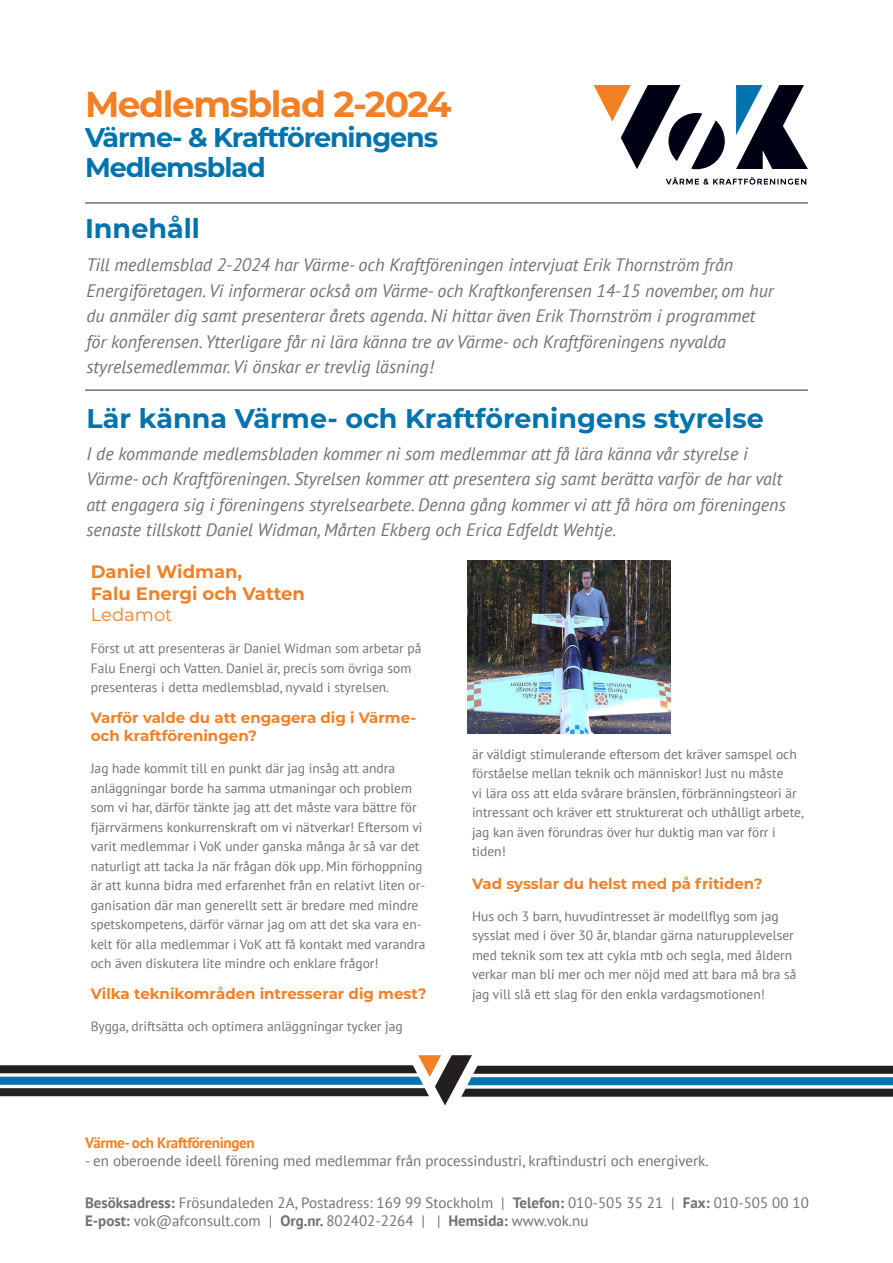
<style>
.page{position:relative;width:893px;height:1263px;background:#fff}
.page>*{position:absolute;margin:0;border:0;box-sizing:border-box;transform-origin:0 0}
.t1{font:700 36px "Montserrat";letter-spacing:-.04em;color:#f48026}
.Brödtext{font:700 27px "Montserrat";letter-spacing:-.01em;color:#0073ae}
.Brödtext-2{font:700 27px/30px "Montserrat";letter-spacing:-.04em;color:#0073ae}
.Brödtext-3{font:italic 18px/25.5px "PT Sans";color:#717074}
.Brödtext-4{font:700 18px/21.6px "Montserrat";color:#f48026}
.t2{font:15px/18px "PT Sans";color:#717074}
.Brödtext-5{font:700 15px/18px "Montserrat";color:#f48026}
.t3{font:700 15px "PT Sans";letter-spacing:-.02em;color:#f48026}
.Brödtext-6{font:13.5px/19.5px "PT Sans";color:#717074}
.s1{font-weight:400}
.s2{font-weight:700}
</style>
<div class="page">
<svg style="left:0;top:1055px;width:893px;height:50px"></svg>
<svg style="left:736px;top:85px;width:72px;height:84px"></svg>
<svg style="left:594px;top:85px;width:131px;height:84px"></svg>
<svg style="left:666px;top:177px;width:140px;height:8px"></svg>
<hr style="left:85px;top:202px;width:723px;height:2px;background:#717074">
<hr style="left:85px;top:389px;width:723px;height:2px;background:#717074">
<img style="left:468px;top:560px;width:202px;height:173px">
<h1 class="t1" style="left:85px;top:78px;width:368px">Medlemsblad 2-2024</h1>
<h2 class="Brödtext-2" style="left:85px;top:121px;width:354px">Värme- &amp; Kraftföreningens<br>Medlemsblad</h2>
<p class="Brödtext" style="left:85px;top:209px;width:116px">Innehåll</p>
<p class="Brödtext-3" style="left:86px;top:252px;width:689px">Till medlemsblad 2-2024 har Värme- och Kraftföreningen intervjuat Erik Thornström från Energiföretagen. Vi informerar också om Värme- och Kraftkonferensen 14-15 november, om hur du anmäler dig samt presenterar årets agenda. Ni hittar även Erik Thornström i programmet för konferensen. Ytterligare får ni lära känna tre av Värme- och Kraftföreningens nyvalda styrelsemedlemmar. Vi önskar er trevlig läsning!</p>
<p class="Brödtext" style="left:86px;top:399px;width:679px">Lär känna Värme- och Kraftföreningens styrelse</p>
<p class="Brödtext-3" style="left:86px;top:440px;width:701px">I de kommande medlemsbladen kommer ni som medlemmar att få lära känna vår styrelse i Värme- och Kraftföreningen. Styrelsen kommer att presentera sig samt berätta varför de har valt att engagera sig i föreningens styrelsearbete. Denna gång kommer vi att få höra om föreningens senaste tillskott Daniel Widman, Mårten Ekberg och Erica Edfeldt Wehtje.</p>
<p class="Brödtext-4" style="left:91px;top:560px;width:216px">Daniel Widman,<br>Falu Energi och Vatten<br><span class="s1">Ledamot</span></p>
<p class="Brödtext-6" style="left:91px;top:639px;width:332px">Först ut att presenteras är Daniel Widman som arbetar på<br>Falu Energi och Vatten. Daniel är, precis som övriga som presenteras i detta medlemsblad, nyvald i styrelsen.</p>
<p class="Brödtext-5" style="left:91px;top:708px;width:327px">Varför valde du att engagera dig i Värme&shy;och kraftföreningen?</p>
<p class="Brödtext-6" style="left:91px;top:759px;width:336px">Jag hade kommit till en punkt där jag insåg att andra anläggningar borde ha samma utmaningar och problem som vi har, därför tänkte jag att det måste vara bättre för fjärrvärmens konkurrenskraft om vi nätverkar! Eftersom vi varit medlemmar i VoK under ganska många år så var det naturligt att tacka Ja när frågan dök upp. Min förhoppning är att kunna bidra med erfarenhet från en relativt liten or&shy;ganisation där man generellt sett är bredare med mindre spetskompetens, därför värnar jag om att det ska vara en&shy;kelt för alla medlemmar i VoK att få kontakt med varandra och även diskutera lite mindre och enklare frågor!</p>
<p class="Brödtext-5" style="left:91px;top:984px;width:337px">Vilka teknikområden intresserar dig mest?</p>
<p class="Brödtext-6" style="left:91px;top:1017px;width:313px">Bygga, driftsätta och optimera anläggningar tycker jag</p>
<p class="Brödtext-6" style="left:472px;top:744px;width:334px">är väldigt stimulerande eftersom det kräver samspel och förståelse mellan teknik och människor! Just nu måste<br>vi lära oss att elda svårare bränslen, förbränningsteori är intressant och kräver ett strukturerat och uthålligt arbete, jag kan även förundras över hur duktig man var förr i tiden!</p>
<p class="Brödtext-5" style="left:472px;top:873px;width:292px">Vad sysslar du helst med på fritiden?</p>
<p class="Brödtext-6" style="left:472px;top:906px;width:326px">Hus och 3 barn, huvudintresset är modellflyg som jag sysslat med i över 30 år, blandar gärna naturupplevelser med teknik som tex att cykla mtb och segla, med åldern verkar man bli mer och mer nöjd med att bara må bra så jag vill slå ett slag för den enkla vardagsmotionen!</p>
<p class="t3" style="left:85px;top:1132px;width:171px">Värme- och Kraftföreningen</p>
<p class="t2" style="left:85px;top:1151px;width:625px">- en oberoende ideell förening med medlemmar från processindustri, kraftindustri och energiverk.</p>
<p class="t2" style="left:85px;top:1194px;width:725px"><span class="s2">Besöksadress:</span> Frösundaleden 2A, Postadress: 169 99 Stockholm | <span class="s2">Telefon:</span> 010-505 35 21 | <span class="s2">Fax:</span> 010-505 00 10<br><span class="s2">E-post:</span> vok@afconsult.com | <span class="s2">Org.nr.</span> 802402-2264 | | <span class="s2">Hemsida:</span> www.vok.nu</p>
</div>
